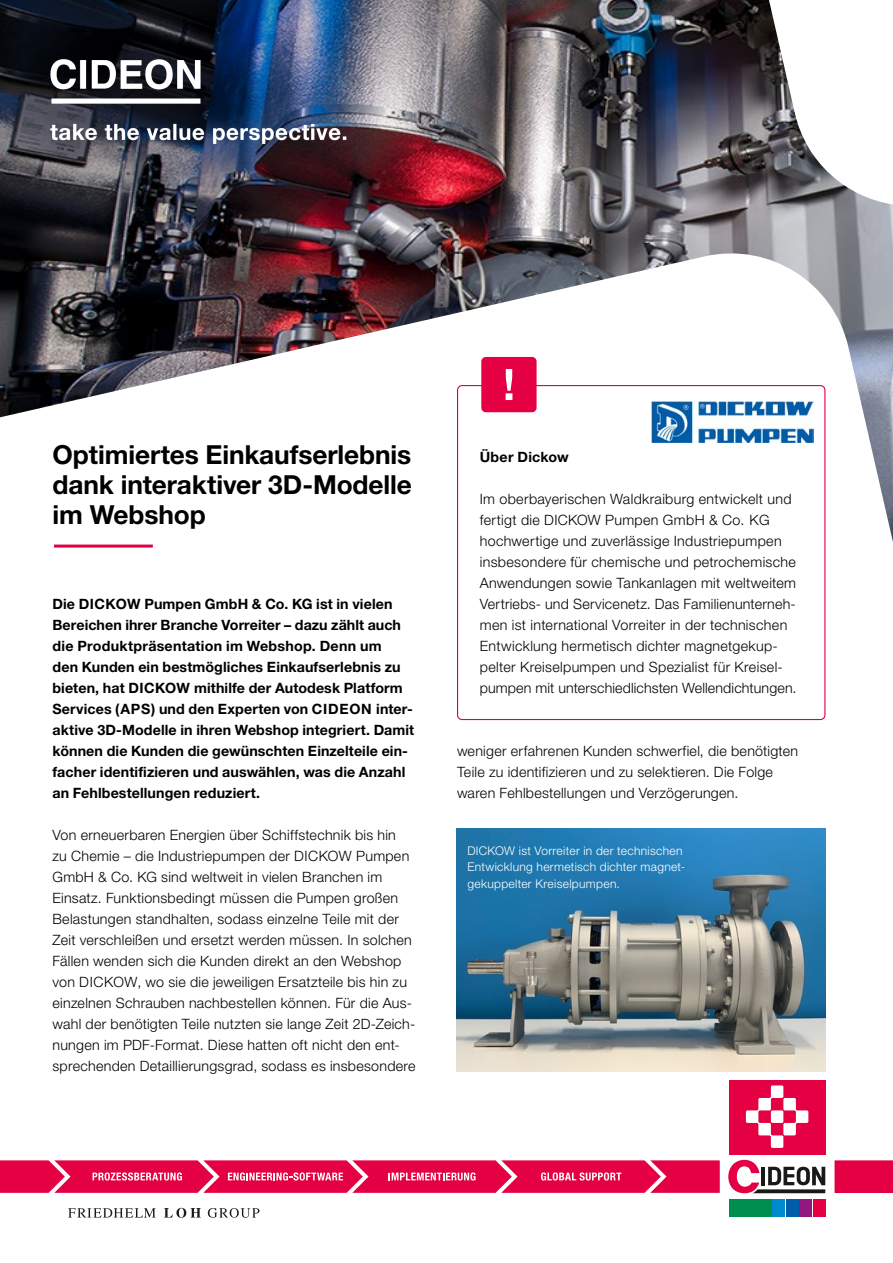
<style>
.page{position:relative;width:893px;height:1263px;background:#fff}
.page>*{position:absolute;margin:0;border:0;box-sizing:border-box;transform-origin:0 0}
.t1{font:700 26.25px/30px "Helvetica Neue LT Pro";letter-spacing:-.005em;color:#000;text-align:justify}
.t2{font:300 14.25px/21px "Helvetica Neue LT Pro";letter-spacing:.02em;color:#000}
.t3{font:700 14.25px/21px "Helvetica Neue LT Pro";letter-spacing:.01em;color:#000}
.t4{font:300 12px/16.5px "Helvetica Neue LT Pro";letter-spacing:.025em;color:#fff}
</style>
<div class="page">
<svg style="left:68px;top:1208px;width:191px;height:10px"></svg>
<div style="left:834px;top:1160px;width:59px;height:33px;background:#e40042"></div>
<svg style="left:729px;top:1080px;width:97px;height:137px"></svg>
<div style="left:729px;top:1080px;width:96px;height:74px;background:#e40042"></div>
<svg style="left:746px;top:1085px;width:62px;height:63px"></svg>
<div style="left:729px;top:1199px;width:42px;height:17px;background:#008e4e"></div>
<div style="left:773px;top:1199px;width:12px;height:17px;background:#008acb"></div>
<div style="left:786px;top:1199px;width:12px;height:17px;background:#005da8"></div>
<div style="left:800px;top:1199px;width:12px;height:17px;background:#91177e"></div>
<div style="left:813px;top:1199px;width:12px;height:17px;background:#e40042"></div>
<svg style="left:728px;top:1160px;width:97px;height:33px"></svg>
<svg style="left:0;top:1160px;width:720px;height:33px"></svg>
<img style="left:0;top:0;width:893px;height:640px">
<hr style="left:54px;top:545px;width:99px;height:3px;background:#e40043">
<div style="left:458px;top:386px;width:367px;height:333px;background:#fff;border-radius:4px"></div>
<div style="left:457px;top:385px;width:368px;height:335px;border:1px solid #e40043;border-radius:4px"></div>
<div style="left:481px;top:357px;width:56px;height:55px;background:#e40043;border-radius:4px"></div>
<svg style="left:506px;top:369px;width:6px;height:31px"></svg>
<img style="left:651px;top:401px;width:162px;height:41px">
<img style="left:457px;top:828px;width:368px;height:243px">
<img style="left:21px;top:27px;width:639px;height:147px">
<h1 class="t1" style="left:53px;top:439px;width:361px">Optimiertes Einkaufserlebnis dank interaktiver 3D-Modelle im Webshop</h1>
<p class="t3" style="left:52px;top:593px;width:363px">Die DICKOW Pumpen GmbH &amp; Co. KG ist in vielen Bereichen ihrer Branche Vorreiter – dazu zählt auch die Produktpräsentation im Webshop. Denn um<br>den Kunden ein bestmögliches Einkaufserlebnis zu bieten, hat DICKOW mithilfe der Autodesk Platform Services (APS) und den Experten von CIDEON inter&shy;aktive 3D-Modelle in ihren Webshop integriert. Damit können die Kunden die gewünschten Einzelteile ein&shy;facher identifizieren und auswählen, was die Anzahl an Fehlbestellungen reduziert.</p>
<p class="t2" style="left:52px;top:824px;width:365px">Von erneuerbaren Energien über Schiffstechnik bis hin<br>zu Chemie – die Industriepumpen der DICKOW Pumpen GmbH &amp; Co. KG sind weltweit in vielen Branchen im Einsatz. Funktionsbedingt müssen die Pumpen großen Belastungen standhalten, sodass einzelne Teile mit der Zeit verschleißen und ersetzt werden müssen. In solchen Fällen wenden sich die Kunden direkt an den Webshop von DICKOW, wo sie die jeweiligen Ersatzteile bis hin zu einzelnen Schrauben nachbestellen können. Für die Aus&shy;wahl der benötigten Teile nutzten sie lange Zeit 2D-Zeich&shy;nungen im PDF-Format. Diese hatten oft nicht den ent&shy;sprechenden Detaillierungsgrad, sodass es insbesondere</p>
<p class="t3" style="left:480px;top:446px;width:91px">Über Dickow</p>
<p class="t2" style="left:480px;top:488px;width:318px">Im oberbayerischen Waldkraiburg entwickelt und fertigt die DICKOW Pumpen GmbH &amp; Co. KG hochwertige und zuverlässige Industriepumpen insbesondere für chemische und petrochemische Anwendungen sowie Tankanlagen mit weltweitem Vertriebs- und Servicenetz. Das Familienunterneh&shy;men ist international Vorreiter in der technischen Entwicklung hermetisch dichter magnetgekup&shy;pelter Kreiselpumpen und Spezialist für Kreisel&shy;pumpen mit unterschiedlichsten Wellendichtungen.</p>
<p class="t2" style="left:457px;top:740px;width:343px">weniger erfahrenen Kunden schwerfiel, die benötigten<br>Teile zu identifizieren und zu selektieren. Die Folge waren Fehlbestellungen und Verzögerungen.</p>
<p class="t4" style="left:467px;top:842px;width:219px">DICKOW ist Vorreiter in der technischen<br>Entwicklung hermetisch dichter magnet&shy;gekuppelter Kreiselpumpen.</p>
</div>
